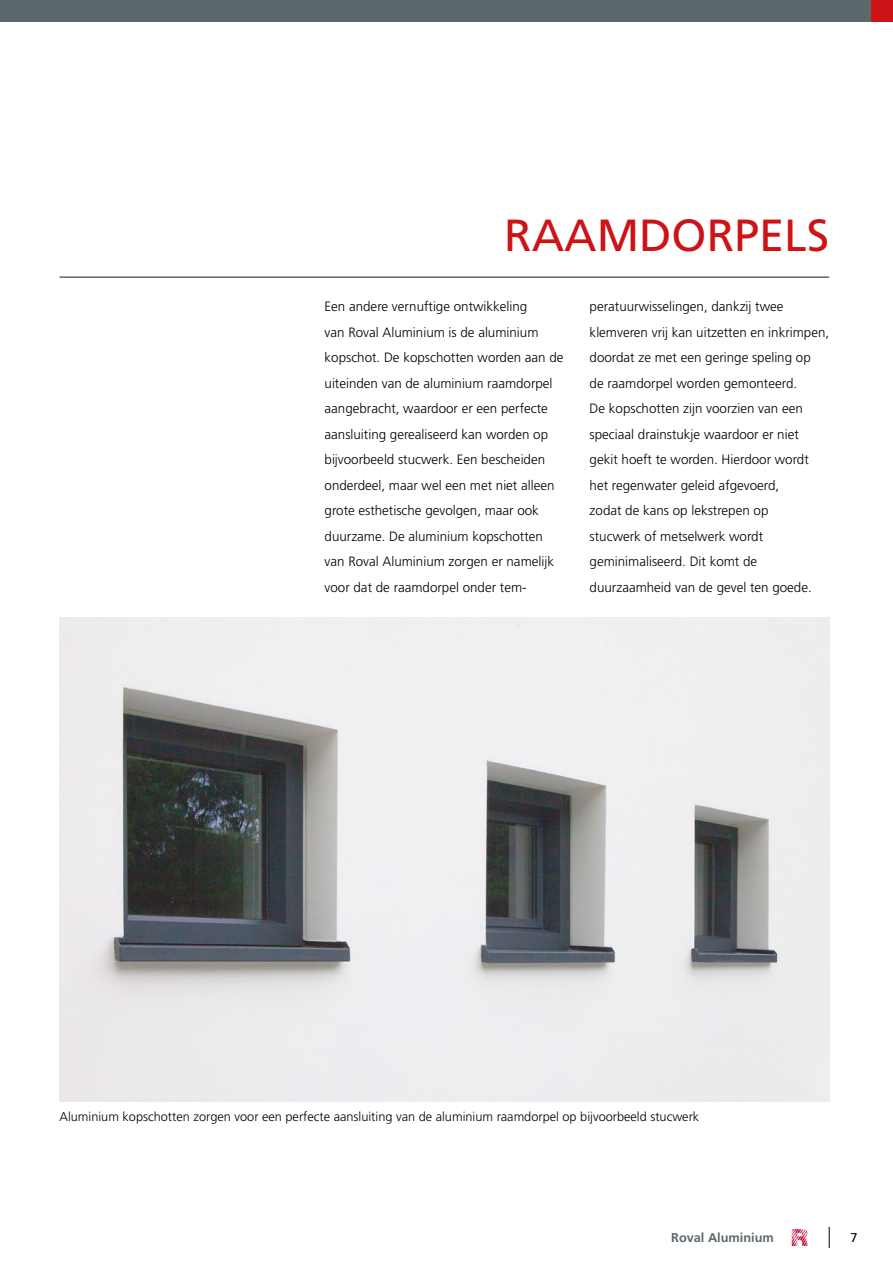
<style>
.page{position:relative;width:893px;height:1263px;background:#fff}
.page>*{position:absolute;margin:0;border:0;box-sizing:border-box;transform-origin:0 0}
.t1{font:45px "Frutiger LT Std";color:#cd1316}
.t2{font:300 13.5px/25.5px "Frutiger";color:#000}
.t3{font:300 12.75px "Frutiger LT Std";color:#000}
.t4{font:700 12.75px "Frutiger LT Std";color:#5d686d}
.t5{font:12.75px "Frutiger";color:#000}
</style>
<div class="page">
<hr style="left:60px;top:276px;width:769px;height:2px;background:#5d686d">
<img style="left:60px;top:617px;width:769px;height:485px">
<div style="left:0;top:0;width:893px;height:21px;background:#5d686d"></div>
<div style="left:872px;top:0;width:21px;height:21px;background:#cd1316"></div>
<svg style="left:792px;top:1229px;width:16px;height:17px"></svg>
<svg style="left:829px;top:1227px;width:1px;height:21px"></svg>
<h1 class="t1" style="left:504px;top:209px;width:326px">RAAMDORPELS</h1>
<p class="t2" style="left:325px;top:294px;width:240px">Een andere vernuftige ontwikkeling<br>van Roval Aluminium is de aluminium kopschot. De kopschotten worden aan de uiteinden van de aluminium raamdorpel aangebracht, waardoor er een perfecte aansluiting gerealiseerd kan worden op bijvoorbeeld stucwerk. Een bescheiden onderdeel, maar wel een met niet alleen grote esthetische gevolgen, maar ook duurzame. De aluminium kopschotten van Roval Aluminium zorgen er namelijk voor dat de raamdorpel onder tem-</p>
<p class="t2" style="left:590px;top:294px;width:241px">peratuurwisselingen, dankzij twee klemveren vrij kan uitzetten en inkrimpen, doordat ze met een geringe speling op<br>de raamdorpel worden gemonteerd.<br>De kopschotten zijn voorzien van een speciaal drainstukje waardoor er niet gekit hoeft te worden. Hierdoor wordt het regenwater geleid afgevoerd,<br>zodat de kans op lekstrepen op<br>stucwerk of metselwerk wordt geminimaliseerd. Dit komt de duurzaamheid van de gevel ten goede.</p>
<p class="t3" style="left:60px;top:1109px;width:641px">Aluminium kopschotten zorgen voor een perfecte aansluiting van de aluminium raamdorpel op bijvoorbeeld stucwerk</p>
<p class="t4" style="left:671px;top:1230px;width:104px">Roval Aluminium</p>
<p class="t5" style="left:850px;top:1230px;width:9px">7</p>
</div>
